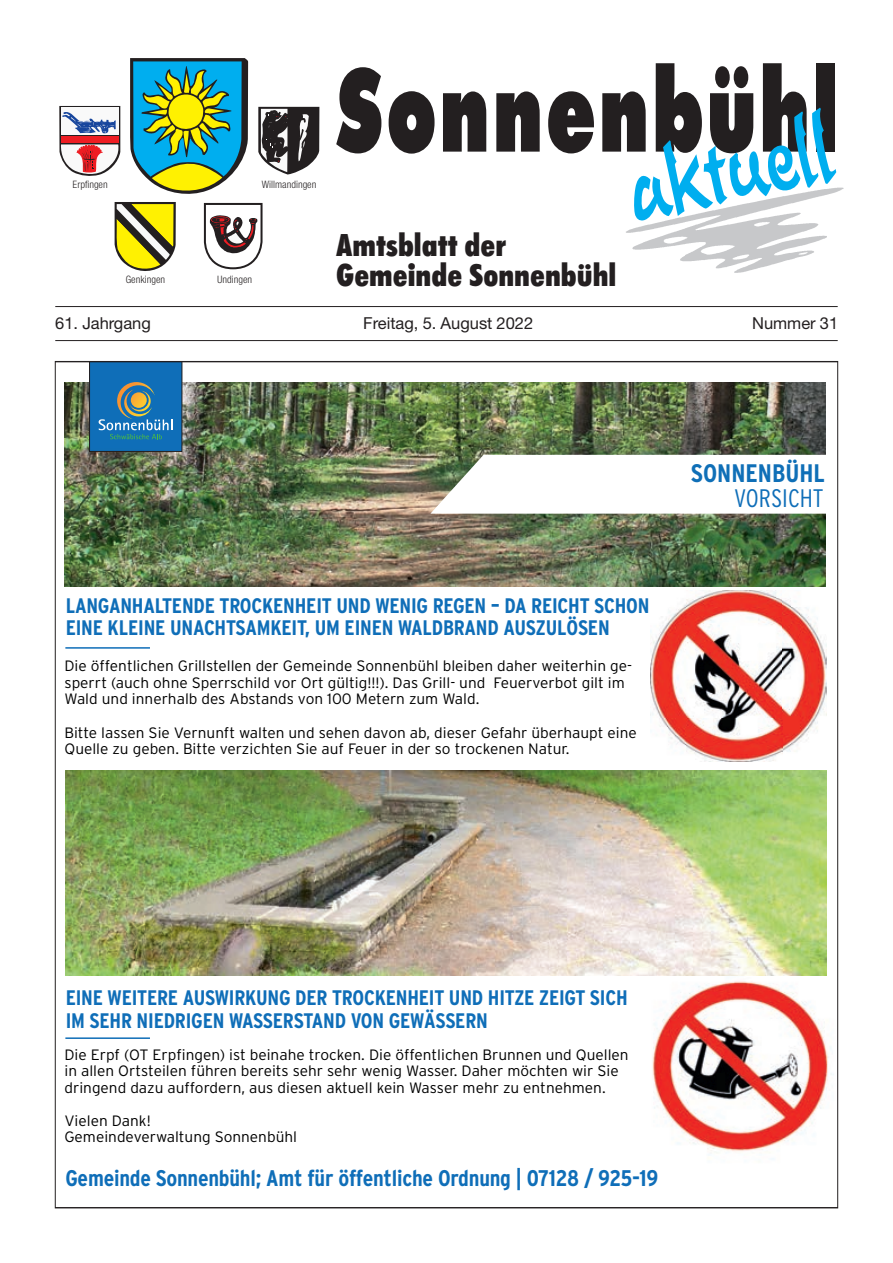
<style>
.page{position:relative;width:893px;height:1263px;background:#fff}
.page>*{position:absolute;margin:0;border:0;box-sizing:border-box;transform-origin:0 0}
.t1{font:700 expanded 123.75px "Futura SB";letter-spacing:.045em;color:#231f20;scale:.67 1}
.t2{font:500 99px "Time Scr D";color:#00aeef;scale:.67 1}
.t3{font:33px "Futura SB Ext Bol Con";color:#231f20}
.t4{font:700 25.35px "Interstate Condensed";color:#0f6fb7}
.t5{font:300 25.35px "Interstate Condensed";color:#0f6eb8}
.t6{font:700 22.65px "Interstate Condensed";letter-spacing:-.01em;color:#0f6eb8}
.t7{font:700 21px/22.5px "Interstate Condensed";letter-spacing:-.01em;color:#0f6eb8}
.t8{font:16.5px "Helvetica Neue LT Std";color:#231f20}
.t9{font:300 15px/16.5px "Interstate";color:#000}
.t10{font:9.75px "Europa Nr 2 SB Lig Con";color:#231f20}
</style>
<div class="page">
<hr style="left:55px;top:306px;width:783px;height:1px;background:#231f20">
<hr style="left:55px;top:340px;width:783px;height:1px;background:#231f20">
<img style="left:626px;top:187px;width:218px;height:86px">
<svg style="left:59px;top:58px;width:260px;height:213px"></svg>
<div style="left:258px;top:177px;width:62px;height:13px;background:#fff"></div>
<img style="left:64px;top:363px;width:762px;height:613px">
<img style="left:651px;top:590px;width:176px;height:171px">
<hr style="left:65px;top:1037px;width:85px;height:2px;background:#0f6eb8">
<img style="left:636px;top:975px;width:198px;height:184px">
<img style="left:66px;top:770px;width:761px;height:205px">
<p class="t10" style="left:73px;top:178px;width:37px">Erpfingen</p>
<p class="t10" style="left:126px;top:274px;width:41px">Genkingen</p>
<p class="t10" style="left:262px;top:178px;width:56px">Willmandingen</p>
<p class="t10" style="left:217px;top:274px;width:36px">Undingen</p>
<h1 class="t1" style="left:336px;top:39px;width:751px">Sonnenbühl</h1>
<h2 class="t2" style="left:616px;top:134px;width:310px;rotate:-12deg">aktuell</h2>
<h3 class="t3" style="left:336px;top:226px;width:172px">Amtsblatt der</h3>
<h3 class="t3" style="left:336px;top:256px;width:282px">Gemeinde Sonnenbühl</h3>
<p class="t8" style="left:55px;top:313px;width:97px">61. Jahrgang</p>
<p class="t8" style="left:363px;top:313px;width:172px">Freitag, 5. August 2022</p>
<p class="t8" style="left:752px;top:313px;width:88px">Nummer 31</p>
<h3 class="t7" style="left:66px;top:594px;width:585px">LANGANHALTENDE TROCKENHEIT UND WENIG REGEN – DA REICHT SCHON<br>EINE KLEINE UNACHTSAMKEIT, UM EINEN WALDBRAND AUSZULÖSEN</h3>
<p class="t9" style="left:64px;top:658px;width:569px">Die öffentlichen Grillstellen der Gemeinde Sonnenbühl bleiben daher weiterhin ge&shy;sperrt (auch ohne Sperrschild vor Ort gültig!!!). Das Grill- und Feuerverbot gilt im<br>Wald und innerhalb des Abstands von 100 Metern zum Wald.</p>
<p class="t9" style="left:64px;top:724px;width:574px">Bitte lassen Sie Vernunft walten und sehen davon ab, dieser Gefahr überhaupt eine<br>Quelle zu geben. Bitte verzichten Sie auf Feuer in der so trockenen Natur.</p>
<h3 class="t4" style="left:691px;top:459px;width:136px">SONNENBÜHL</h3>
<h3 class="t5" style="left:734px;top:484px;width:91px">VORSICHT</h3>
<h3 class="t7" style="left:66px;top:986px;width:563px">EINE WEITERE AUSWIRKUNG DER TROCKENHEIT UND HITZE ZEIGT SICH<br>IM SEHR NIEDRIGEN WASSERSTAND VON GEWÄSSERN</h3>
<p class="t9" style="left:64px;top:1046px;width:566px">Die Erpf (OT Erpfingen) ist beinahe trocken. Die öffentlichen Brunnen und Quellen in allen Ortsteilen führen bereits sehr sehr wenig Wasser. Daher möchten wir Sie dringend dazu auffordern, aus diesen aktuell kein Wasser mehr zu entnehmen.</p>
<p class="t9" style="left:64px;top:1112px;width:234px">Vielen Dank!<br>Gemeindeverwaltung Sonnenbühl</p>
<h3 class="t6" style="left:65px;top:1165px;width:594px">Gemeinde Sonnenbühl; Amt für öffentliche Ordnung | 07128 / 925-19</h3>
</div>
